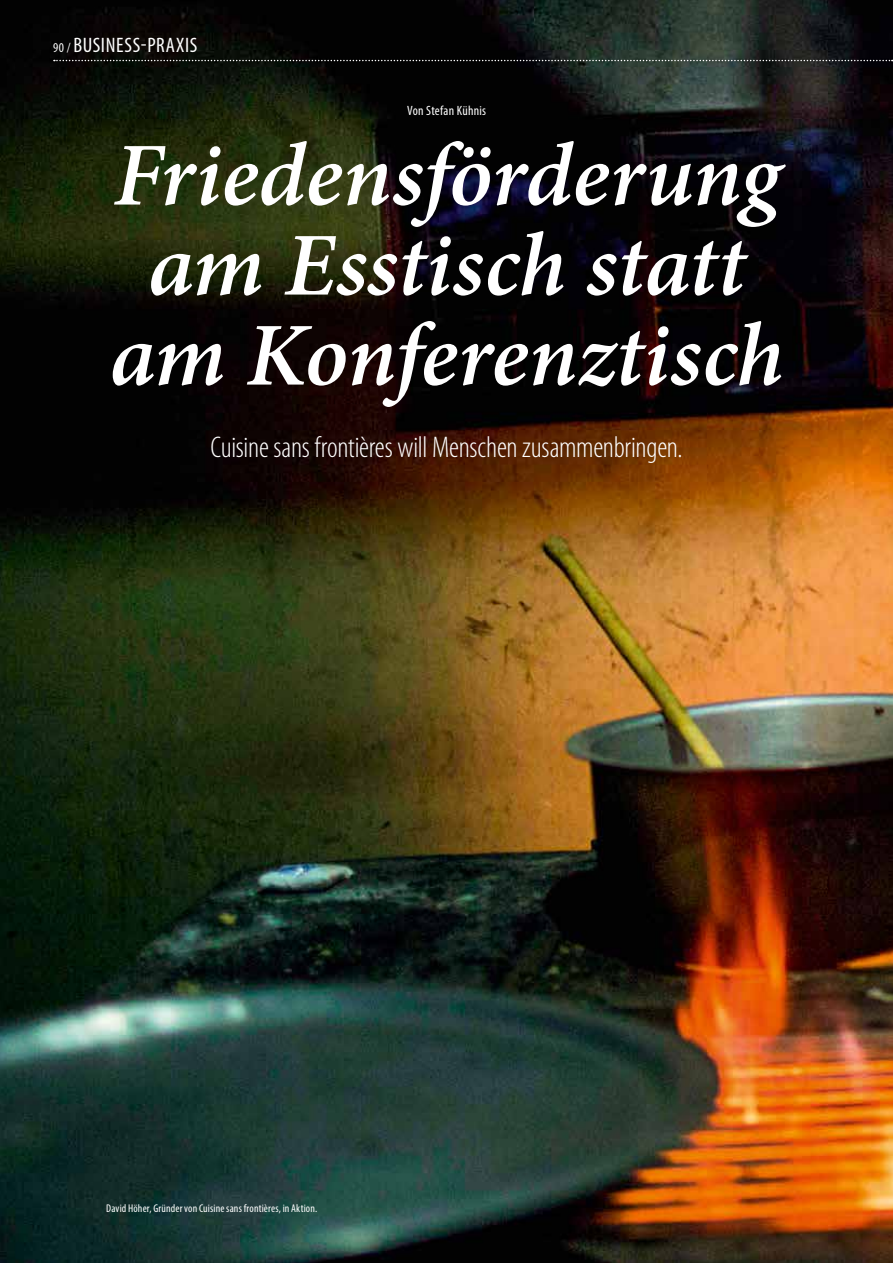
<style>
.page{position:relative;width:893px;height:1263px;background:#fff}
.page>*{position:absolute;margin:0;border:0;box-sizing:border-box;transform-origin:0 0}
.t1{font:italic 600 90px/90px "Minion Pro";color:#fff;text-align:center}
.t2{font:300 condensed 30px "Myriad Pro";letter-spacing:-.01em;color:#fff}
.t3{font:condensed 21px "Myriad Pro";letter-spacing:.03em;color:#fff}
.t4{font:condensed 13.5px "Myriad Pro";letter-spacing:.02em;color:#fff}
.t5{font:condensed 11.25px "Myriad Pro";letter-spacing:.015em;color:#fff}
.s1{font-size:13.5px}
</style>
<div class="page">
<img style="left:0;top:0;width:893px;height:1263px">
<svg style="left:54px;top:60px;width:839px;height:1px"></svg>
<h3 class="t3" style="left:53px;top:32px;width:146px"><span class="s1">90 /</span> BUSINESS-PRAXIS</h3>
<p class="t4" style="left:407px;top:102px;width:80px">Von Stefan Kühnis</p>
<h1 class="t1" style="left:110px;top:130px;width:676px">Friedensförderung am Esstisch statt am Konferenztisch</h1>
<h2 class="t2" style="left:211px;top:431px;width:474px">Cuisine sans frontières will Menschen zusammenbringen.</h2>
<p class="t5" style="left:106px;top:1202px;width:212px">David Höher, Gründer von Cuisine sans frontières, in Aktion.</p>
</div>
